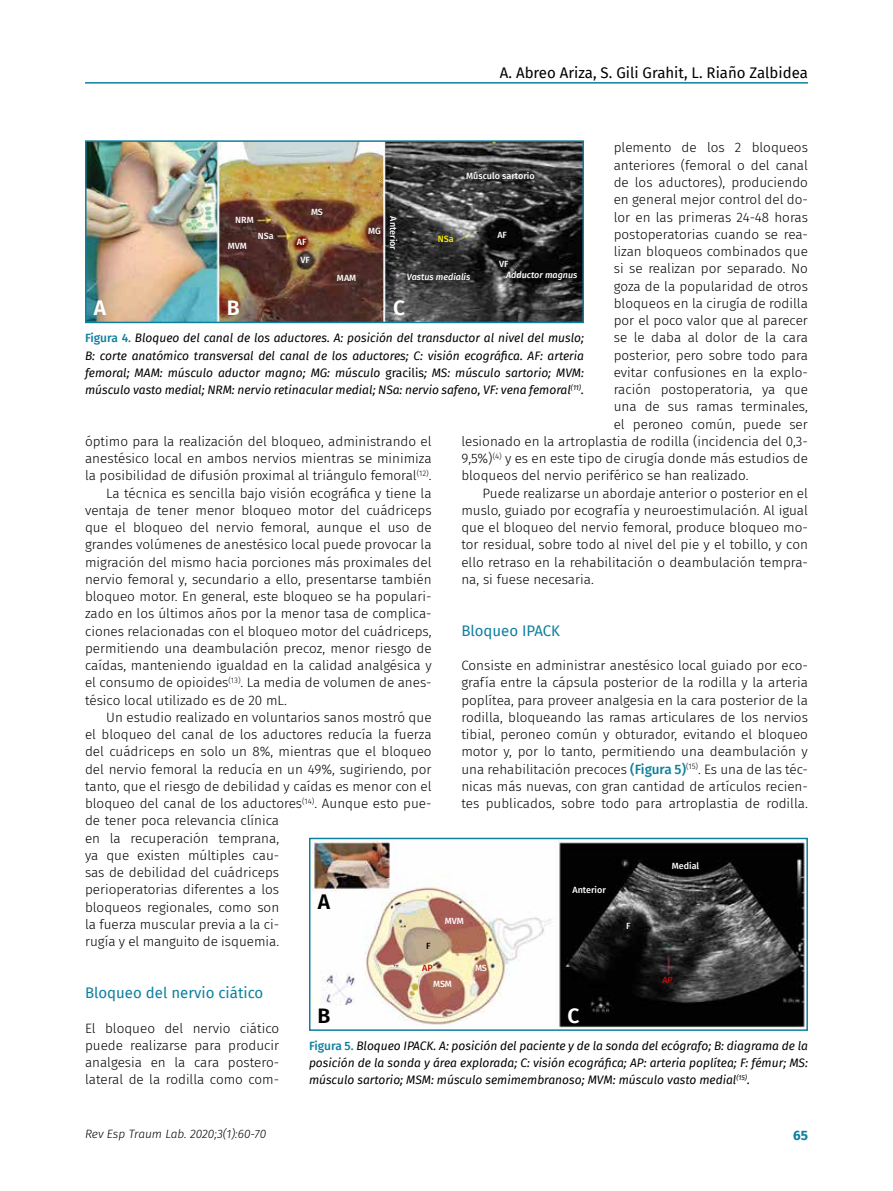
<style>
.page{position:relative;width:893px;height:1191px;background:#fff}
.page>*{position:absolute;margin:0;border:0;box-sizing:border-box;transform-origin:0 0}
.t1{font:600 21px "Fira Sans";color:#fff}
.t2{font:600 21px "Fira Sans";color:#000}
.t3{font:15px "Fira Sans";color:#000}
.t4{font:15px "Fira Sans";color:#0e809e}
.t5{font:300 13.5px/17.2px "Fira Sans";color:#000;text-align:justify}
.t6{font:700 13.5px "Fira Sans";color:#0e809e}
.t7{font:italic 12px/17.2px "Fira Sans";color:#000;text-align:justify}
.t8{font:italic 300 12px "Fira Sans";letter-spacing:-.005em;color:#000}
.t9{font:500 9px "Fira Sans";color:#fff}
.t10{font:italic 500 9px "Fira Sans";color:#fff}
.t11{font:500 9px "Fira Sans";color:#b70e0c}
.t12{font:500 9px "Fira Sans";color:#ffed00}
.t13{font:500 9px "Fira Sans";color:#000}
.s1{font-weight:500;color:#0e809e}
.s2{font-weight:500;font-style:normal;color:#0e809e}
.s3{font-style:normal}
</style>
<div class="page">
<hr style="left:85px;top:82px;width:723px;height:2px;background:#0e809e">
<img style="left:88px;top:143px;width:493px;height:177px">
<div style="left:85px;top:140px;width:499px;height:183px;border:2px solid #0e809e"></div>
<img style="left:312px;top:840px;width:493px;height:188px">
<div style="left:309px;top:837px;width:499px;height:194px;border:2px solid #0e809e"></div>
<p class="t3" style="left:500px;top:61px;width:310px">A. Abreo Ariza, S. Gili Grahit, L. Riaño Zalbidea</p>
<p class="t5" style="left:614px;top:139px;width:196px">plemento de los 2 bloqueos</p>
<p class="t5" style="left:614px;top:156px;width:196px">anteriores (femoral o del canal</p>
<p class="t5" style="left:614px;top:174px;width:196px">de los aductores), produciendo</p>
<p class="t5" style="left:614px;top:191px;width:196px">en general mejor control del do-</p>
<p class="t5" style="left:614px;top:208px;width:196px">lor en las primeras 24-48 horas</p>
<p class="t5" style="left:614px;top:225px;width:196px">postoperatorias cuando se rea-</p>
<p class="t5" style="left:614px;top:243px;width:196px">lizan bloqueos combinados que</p>
<p class="t5" style="left:614px;top:260px;width:196px">si se realizan por separado. No</p>
<p class="t5" style="left:614px;top:277px;width:196px">goza de la popularidad de otros</p>
<p class="t5" style="left:614px;top:294px;width:196px">bloqueos en la cirugía de rodilla</p>
<p class="t5" style="left:614px;top:312px;width:196px">por el poco valor que al parecer</p>
<p class="t5" style="left:614px;top:329px;width:196px">se le daba al dolor de la cara</p>
<p class="t5" style="left:614px;top:346px;width:196px">posterior, pero sobre todo para</p>
<p class="t5" style="left:614px;top:363px;width:196px">evitar confusiones en la explo-</p>
<p class="t5" style="left:614px;top:381px;width:196px">ración postoperatoria, ya que</p>
<p class="t5" style="left:614px;top:398px;width:196px">una de sus ramas terminales,</p>
<p class="t5" style="left:614px;top:415px;width:196px">el peroneo común, puede ser</p>
<p class="t5" style="left:461px;top:432px;width:348px">lesionado en la artroplastia de rodilla (incidencia del 0,3-</p>
<p class="t5" style="left:461px;top:450px;width:348px">9,5%)<sup>(4)</sup> y es en este tipo de cirugía donde más estudios de</p>
<p class="t5" style="left:461px;top:467px;width:289px">bloqueos del nervio periférico se han realizado.</p>
<p class="t5" style="left:483px;top:484px;width:327px">Puede realizarse un abordaje anterior o posterior en el</p>
<p class="t5" style="left:461px;top:501px;width:348px">muslo, guiado por ecografía y neuroestimulación. Al igual</p>
<p class="t5" style="left:461px;top:519px;width:348px">que el bloqueo del nervio femoral, produce bloqueo mo-</p>
<p class="t5" style="left:461px;top:536px;width:348px">tor residual, sobre todo al nivel del pie y el tobillo, y con</p>
<p class="t5" style="left:461px;top:553px;width:348px">ello retraso en la rehabilitación o deambulación tempra-</p>
<p class="t5" style="left:461px;top:570px;width:134px">na, si fuese necesaria.</p>
<p class="t4" style="left:461px;top:619px;width:100px">Bloqueo IPACK</p>
<p class="t5" style="left:461px;top:657px;width:348px">Consiste en administrar anestésico local guiado por eco&shy;grafía entre la cápsula posterior de la rodilla y la arteria poplítea, para proveer analgesia en la cara posterior de la rodilla, bloqueando las ramas articulares de los nervios tibial, peroneo común y obturador, evitando el bloqueo motor y, por lo tanto, permitiendo una deambulación y una rehabilitación precoces <span class="s1">(Figura 5)</span><sup>(15)</sup>. Es una de las téc&shy;nicas más nuevas, con gran cantidad de artículos recien&shy;tes publicados, sobre todo para artroplastia de rodilla.</p>
<p class="t9" style="left:466px;top:169px;width:70px">Músculo sartorio</p>
<p class="t9" style="left:311px;top:205px;width:13px">MS</p>
<p class="t9" style="left:401px;top:216px;width:35px;rotate:90deg">Anterior</p>
<p class="t9" style="left:235px;top:213px;width:20px">NRM</p>
<p class="t9" style="left:368px;top:223px;width:14px">MG</p>
<p class="t9" style="left:497px;top:227px;width:11px">AF</p>
<p class="t9" style="left:258px;top:228px;width:18px">NSa</p>
<p class="t12" style="left:438px;top:232px;width:18px">NSa</p>
<p class="t9" style="left:297px;top:235px;width:11px">AF</p>
<p class="t9" style="left:228px;top:239px;width:21px">MVM</p>
<p class="t9" style="left:300px;top:252px;width:11px">VF</p>
<p class="t9" style="left:499px;top:257px;width:11px">VF</p>
<p class="t10" style="left:407px;top:269px;width:65px">Vastus medialis</p>
<p class="t10" style="left:506px;top:267px;width:73px">Adductor magnus</p>
<p class="t9" style="left:337px;top:270px;width:21px">MAM</p>
<h1 class="t1" style="left:393px;top:291px;width:13px">C</h1>
<h1 class="t1" style="left:94px;top:291px;width:14px">A</h1>
<h1 class="t1" style="left:227px;top:291px;width:14px">B</h1>
<p class="t7" style="left:85px;top:329px;width:500px"><span class="s2">Figura 4.</span> Bloqueo del canal de los aductores. A: posición del transductor al nivel del muslo; B: corte anatómico transversal del canal de los aductores; C: visión ecográfica. AF: arteria femoral; MAM: músculo aductor magno; MG: músculo <span class="s3">gracilis</span>; MS: músculo sartorio; MVM: músculo vasto medial; NRM: nervio retinacular medial; NSa: nervio safeno, VF: vena femoral<sup>(11)</sup>.</p>
<p class="t5" style="left:85px;top:432px;width:348px">óptimo para la realización del bloqueo, administrando el</p>
<p class="t5" style="left:85px;top:449px;width:348px">anestésico local en ambos nervios mientras se minimiza</p>
<p class="t5" style="left:85px;top:467px;width:348px">la posibilidad de difusión proximal al triángulo femoral<sup>(12)</sup>.</p>
<p class="t5" style="left:106px;top:484px;width:327px">La técnica es sencilla bajo visión ecográfica y tiene la</p>
<p class="t5" style="left:85px;top:501px;width:348px">ventaja de tener menor bloqueo motor del cuádriceps</p>
<p class="t5" style="left:85px;top:519px;width:348px">que el bloqueo del nervio femoral, aunque el uso de</p>
<p class="t5" style="left:85px;top:536px;width:348px">grandes volúmenes de anestésico local puede provocar la</p>
<p class="t5" style="left:85px;top:553px;width:348px">migración del mismo hacia porciones más proximales del</p>
<p class="t5" style="left:85px;top:570px;width:348px">nervio femoral y, secundario a ello, presentarse también</p>
<p class="t5" style="left:85px;top:588px;width:348px">bloqueo motor. En general, este bloqueo se ha populari-</p>
<p class="t5" style="left:85px;top:605px;width:348px">zado en los últimos años por la menor tasa de complica-</p>
<p class="t5" style="left:85px;top:622px;width:348px">ciones relacionadas con el bloqueo motor del cuádriceps,</p>
<p class="t5" style="left:85px;top:639px;width:348px">permitiendo una deambulación precoz, menor riesgo de</p>
<p class="t5" style="left:85px;top:657px;width:348px">caídas, manteniendo igualdad en la calidad analgésica y</p>
<p class="t5" style="left:85px;top:674px;width:348px">el consumo de opioides<sup>(13)</sup>. La media de volumen de anes-</p>
<p class="t5" style="left:85px;top:691px;width:203px">tésico local utilizado es de 20 mL.</p>
<p class="t5" style="left:106px;top:708px;width:327px">Un estudio realizado en voluntarios sanos mostró que</p>
<p class="t5" style="left:85px;top:726px;width:348px">el bloqueo del canal de los aductores reducía la fuerza</p>
<p class="t5" style="left:85px;top:743px;width:348px">del cuádriceps en solo un 8%, mientras que el bloqueo</p>
<p class="t5" style="left:85px;top:760px;width:348px">del nervio femoral la reducía en un 49%, sugiriendo, por</p>
<p class="t5" style="left:85px;top:777px;width:348px">tanto, que el riesgo de debilidad y caídas es menor con el</p>
<p class="t5" style="left:85px;top:795px;width:348px">bloqueo del canal de los aductores<sup>(14)</sup>. Aunque esto pue-</p>
<p class="t5" style="left:85px;top:812px;width:196px">de tener poca relevancia clínica</p>
<p class="t5" style="left:85px;top:829px;width:196px">en la recuperación temprana,</p>
<p class="t5" style="left:85px;top:846px;width:196px">ya que existen múltiples cau-</p>
<p class="t5" style="left:85px;top:864px;width:196px">sas de debilidad del cuádriceps</p>
<p class="t5" style="left:85px;top:881px;width:196px">perioperatorias diferentes a los</p>
<p class="t5" style="left:85px;top:898px;width:196px">bloqueos regionales, como son</p>
<p class="t5" style="left:85px;top:915px;width:196px">la fuerza muscular previa a la ci-</p>
<p class="t5" style="left:85px;top:933px;width:196px">rugía y el manguito de isquemia.</p>
<p class="t4" style="left:85px;top:981px;width:180px">Bloqueo del nervio ciático</p>
<p class="t5" style="left:85px;top:1019px;width:196px">El bloqueo del nervio ciático puede realizarse para producir analgesia en la cara postero&shy;lateral de la rodilla como com-</p>
<p class="t9" style="left:672px;top:858px;width:29px">Medial</p>
<p class="t9" style="left:572px;top:882px;width:35px">Anterior</p>
<h1 class="t2" style="left:318px;top:884px;width:14px">A</h1>
<p class="t9" style="left:445px;top:913px;width:21px">MVM</p>
<p class="t9" style="left:626px;top:918px;width:6px">F</p>
<p class="t13" style="left:426px;top:938px;width:6px">F</p>
<p class="t11" style="left:422px;top:960px;width:12px">AP</p>
<p class="t9" style="left:475px;top:960px;width:13px">MS</p>
<p class="t11" style="left:662px;top:972px;width:12px">AP</p>
<p class="t9" style="left:433px;top:976px;width:20px">MSM</p>
<h1 class="t2" style="left:317px;top:998px;width:14px">B</h1>
<h1 class="t1" style="left:567px;top:998px;width:13px">C</h1>
<p class="t7" style="left:309px;top:1036px;width:500px"><span class="s2">Figura 5.</span> Bloqueo IPACK. A: posición del paciente y de la sonda del ecógrafo; B: diagrama de la posición de la sonda y área explorada; C: visión ecográfica; AP: arteria poplítea; F: fémur; MS: músculo sartorio; MSM: músculo semimembranoso; MVM: músculo vasto medial<sup>(15)</sup>.</p>
<p class="t8" style="left:85px;top:1125px;width:183px">Rev Esp Traum Lab. 2020;3(1):60-70</p>
<p class="t6" style="left:793px;top:1123px;width:16px">65</p>
</div>
